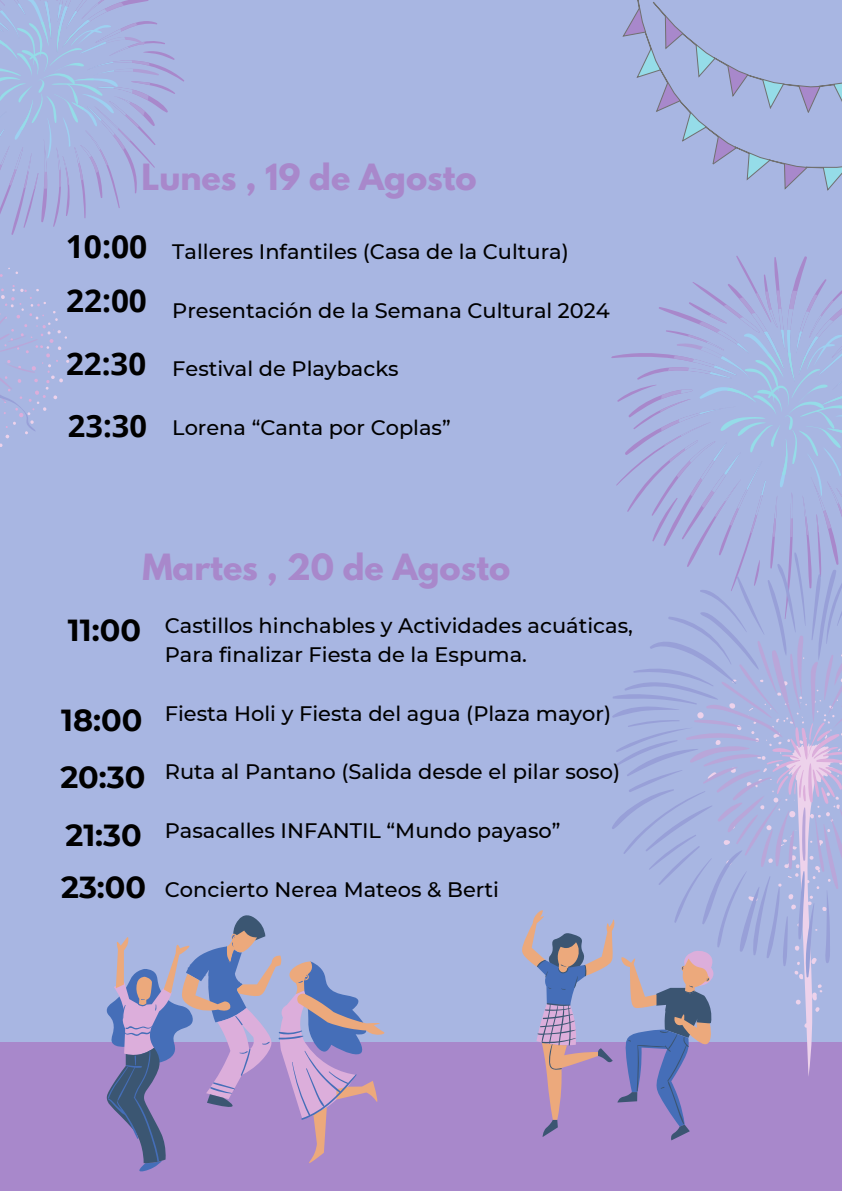
<style>
.page{position:relative;width:842px;height:1191px;background:#fff}
.page>*{position:absolute;margin:0;border:0;box-sizing:border-box;transform-origin:0 0}
.t1{font:700 32px "League Spartan";color:#a888cb}
.t2{font:700 31.8px "Open Sans";color:#000}
.t3{font:700 31.5px "Open Sans";color:#000}
.t4{font:700 31.2px "Open Sans";color:#000}
.t5{font:700 30.8px "Open Sans";color:#000}
.t6{font:700 30.4px "Montserrat";color:#000}
.t7{font:500 20.9px/29.3px "Montserrat";color:#000}
</style>
<div class="page">
<div style="left:0;top:0;width:842px;height:1190px;background:#a8b6e2"></div>
<svg style="left:631px;top:261px;width:205px;height:284px"></svg>
<svg style="left:654px;top:284px;width:188px;height:259px"></svg>
<svg style="left:678px;top:301px;width:164px;height:219px"></svg>
<svg style="left:0;top:56px;width:184px;height:175px"></svg>
<svg style="left:0;top:0;width:170px;height:209px"></svg>
<div style="left:0;top:1042px;width:842px;height:148px;background:#a888cb"></div>
<svg style="left:796px;top:986px;width:27px;height:90px"></svg>
<svg style="left:612px;top:545px;width:230px;height:441px"></svg>
<svg style="left:765px;top:719px;width:77px;height:86px"></svg>
<svg style="left:0;top:231px;width:70px;height:216px"></svg>
<svg style="left:622px;top:0;width:220px;height:191px"></svg>
<svg style="left:107px;top:915px;width:277px;height:247px"></svg>
<svg style="left:108px;top:934px;width:249px;height:227px"></svg>
<svg style="left:522px;top:909px;width:191px;height:231px"></svg>
<p class="t1" style="left:141px;top:161px;width:337px">Lunes , 19 de Agosto</p>
<p class="t2" style="left:66px;top:224px;width:83px">10:00</p>
<p class="t3" style="left:66px;top:278px;width:82px">22:00</p>
<p class="t4" style="left:66px;top:341px;width:82px">22:30</p>
<p class="t5" style="left:68px;top:404px;width:80px">23:30</p>
<h1 class="t7" style="left:172px;top:237px;width:398px">Talleres Infantiles (Casa de la Cultura)</h1>
<p class="t7" style="left:172px;top:295px;width:439px">Presentación de la Semana Cultural 2024</p>
<p class="t7" style="left:172px;top:354px;width:228px">Festival de Playbacks</p>
<h1 class="t7" style="left:172px;top:412px;width:280px">Lorena “Canta por Coplas”</h1>
<p class="t1" style="left:142px;top:551px;width:369px">Martes , 20 de Agosto</p>
<p class="t7" style="left:165px;top:610px;width:470px">Castillos hinchables y Actividades acuáticas,<br>Para finalizar Fiesta de la Espuma.</p>
<p class="t7" style="left:165px;top:698px;width:448px">Fiesta Holi y Fiesta del agua (Plaza mayor)</p>
<p class="t7" style="left:165px;top:757px;width:457px">Ruta al Pantano (Salida desde el pilar soso)</p>
<p class="t7" style="left:165px;top:815px;width:397px">Pasacalles INFANTIL “Mundo payaso”</p>
<p class="t7" style="left:165px;top:874px;width:336px">Concierto Nerea Mateos &amp; Berti</p>
<h1 class="t6" style="left:68px;top:611px;width:75px">11:00</h1>
<h1 class="t6" style="left:61px;top:701px;width:83px">18:00</h1>
<h1 class="t6" style="left:60px;top:758px;width:87px">20:30</h1>
<p class="t6" style="left:65px;top:816px;width:78px">21:30</p>
<h1 class="t6" style="left:61px;top:868px;width:87px">23:00</h1>
</div>
